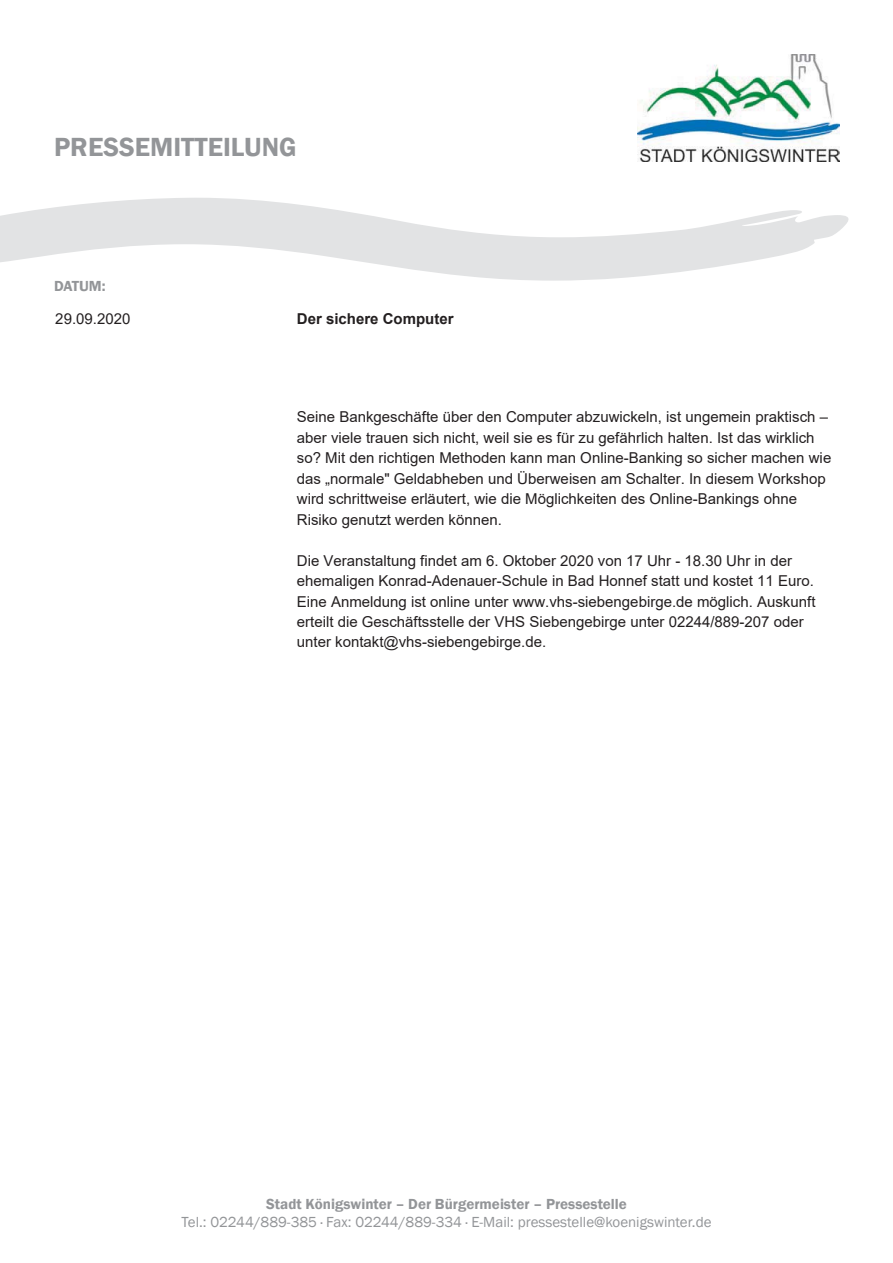
<style>
.page{position:relative;width:893px;height:1263px;background:#fff}
.page>*{position:absolute;margin:0;border:0;box-sizing:border-box;transform-origin:0 0}
.t1{font:600 27px "Franklin Gothic";color:#939598}
.t2{font:15px/20.4px "Arial";color:#231f20}
.t3{font:15px "Franklin Gothic";color:#939598}
.t4{font:600 15px "Franklin Gothic";color:#939598}
.t5{font:700 15px "Arial";color:#231f20}
</style>
<div class="page">
<img style="left:638px;top:54px;width:201px;height:108px">
<svg style="left:0;top:198px;width:849px;height:83px;fill:#e2e3e4"></svg>
<h1 class="t1" style="left:54px;top:131px;width:244px">PRESSEMITTEILUNG</h1>
<p class="t4" style="left:54px;top:278px;width:53px">DATUM:</p>
<p class="t2" style="left:55px;top:309px;width:77px">29.09.2020</p>
<p class="t5" style="left:297px;top:310px;width:158px">Der sichere Computer</p>
<p class="t2" style="left:297px;top:407px;width:536px">Seine Bankgeschäfte über den Computer abzuwickeln, ist ungemein praktisch – aber viele trauen sich nicht, weil sie es für zu gefährlich halten. Ist das wirklich so? Mit den richtigen Methoden kann man Online-Banking so sicher machen wie das „normale" Geldabheben und Überweisen am Schalter. In diesem Workshop wird schrittweise erläutert, wie die Möglichkeiten des Online-Bankings ohne Risiko genutzt werden können.</p>
<p class="t2" style="left:297px;top:550px;width:520px">Die Veranstaltung findet am 6. Oktober 2020 von 17 Uhr - 18.30 Uhr in der ehemaligen Konrad-Adenauer-Schule in Bad Honnef statt und kostet 11 Euro.<br>Eine Anmeldung ist online unter www.vhs-siebengebirge.de möglich. Auskunft erteilt die Geschäftsstelle der VHS Siebengebirge unter 02244/889-207 oder unter kontakt@vhs-siebengebirge.de.</p>
<p class="t4" style="left:266px;top:1196px;width:362px">Stadt Königswinter – Der Bürgermeister – Pressestelle</p>
<p class="t3" style="left:182px;top:1214px;width:531px">Tel.: 02244/889-385 · Fax: 02244/889-334 · E-Mail: pressestelle@koenigswinter.de</p>
</div>
